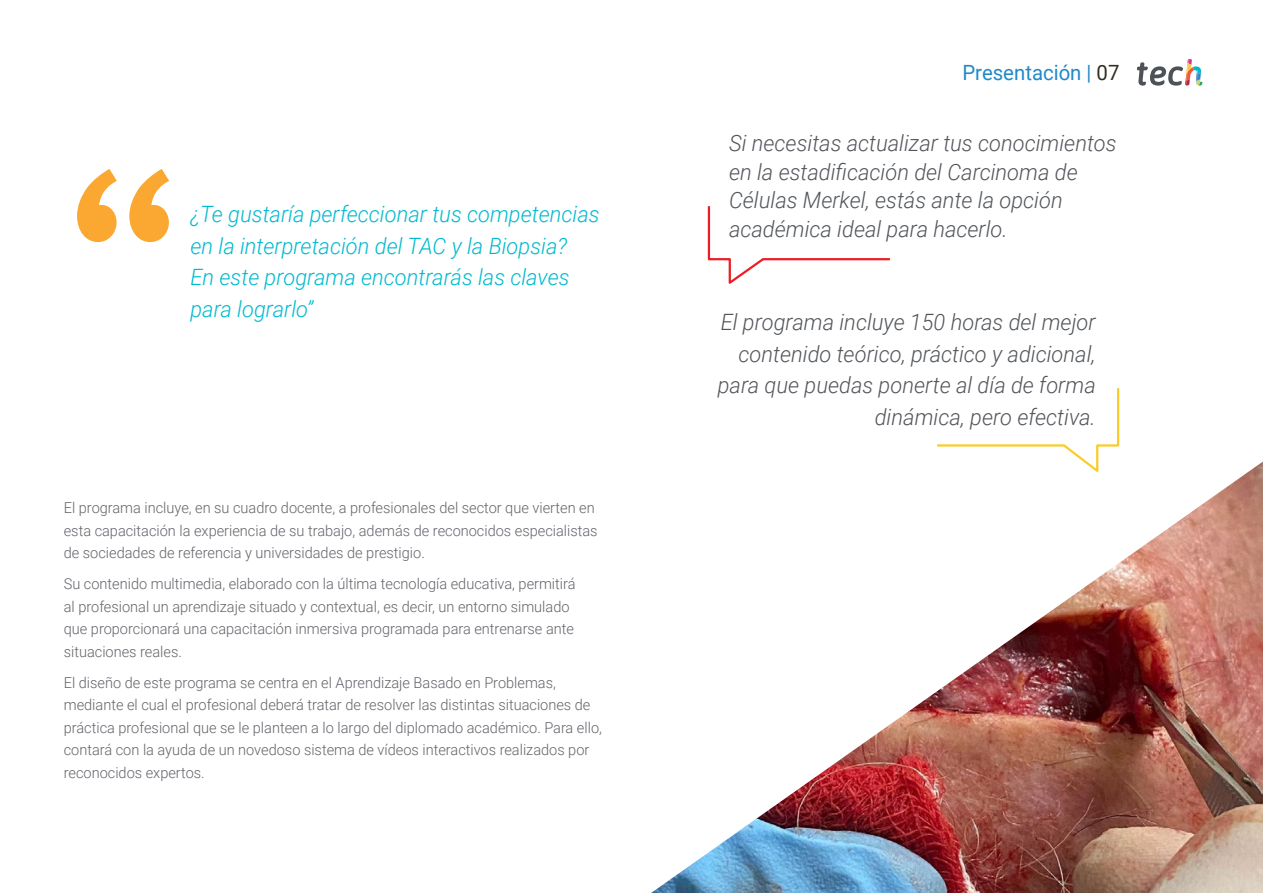
<style>
.page{position:relative;width:1263px;height:893px;background:#fff}
.page>*{position:absolute;margin:0;border:0;box-sizing:border-box;transform-origin:0 0}
.t1{font:italic 300 22.5px/31.5px "Roboto";color:#52555b;text-align:right}
.t2{font:italic 300 22.5px/31.5px "Roboto";color:#00bacf}
.t3{font:21px "Roboto";color:#2289ca}
.t4{font:300 15px/22.5px "Roboto";color:#61646a}
.s1{color:#312e20}
</style>
<div class="page">
<svg style="left:77px;top:169px;width:92px;height:73px"></svg>
<img style="left:651px;top:461px;width:612px;height:432px">
<svg style="left:1137px;top:59px;width:65px;height:27px"></svg>
<svg style="left:935px;top:388px;width:185px;height:87px"></svg>
<svg style="left:707px;top:206px;width:183px;height:78px"></svg>
<h1 class="t2" style="left:190px;top:197px;width:411px">¿Te gustaría perfeccionar tus competencias en la interpretación del TAC y la Biopsia?<br>En este programa encontrarás las claves para lograrlo”</h1>
<p class="t4" style="left:64px;top:496px;width:535px">El programa incluye, en su cuadro docente, a profesionales del sector que vierten en esta capacitación la experiencia de su trabajo, además de reconocidos especialistas de sociedades de referencia y universidades de prestigio.</p>
<p class="t4" style="left:64px;top:572px;width:513px">Su contenido multimedia, elaborado con la última tecnología educativa, permitirá al profesional un aprendizaje situado y contextual, es decir, un entorno simulado que proporcionará una capacitación inmersiva programada para entrenarse ante situaciones reales.</p>
<p class="t4" style="left:64px;top:670px;width:540px">El diseño de este programa se centra en el Aprendizaje Basado en Problemas, mediante el cual el profesional deberá tratar de resolver las distintas situaciones de práctica profesional que se le planteen a lo largo del diplomado académico. Para ello, contará con la ayuda de un novedoso sistema de vídeos interactivos realizados por reconocidos expertos.</p>
<h2 class="t3" style="left:962px;top:57px;width:159px">Presentación | <span class="s1">07</span></h2>
<h1 class="t1" style="left:729px;top:128px;width:389px;line-height:28.5px;text-align:left">Si necesitas actualizar tus conocimientos en la estadificación del Carcinoma de Células Merkel, estás ante la opción académica ideal para hacerlo.</h1>
<h1 class="t1" style="left:718px;top:305px;width:379px">El programa incluye 150 horas del mejor contenido teórico, práctico y adicional, para que puedas ponerte al día de forma dinámica, pero efectiva.</h1>
</div>
